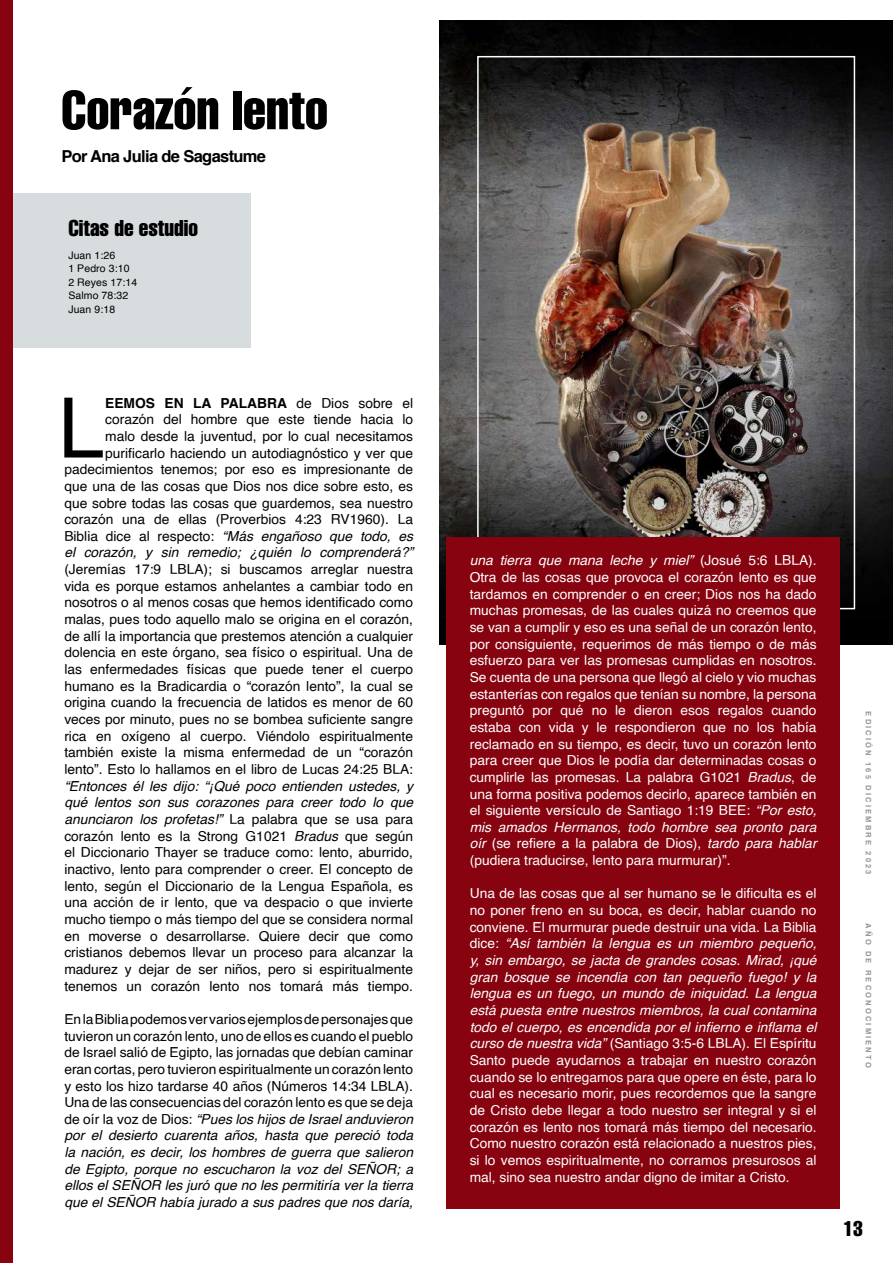
<style>
.page{position:relative;width:893px;height:1263px;background:#fff}
.page>*{position:absolute;margin:0;border:0;box-sizing:border-box;transform-origin:0 0}
.t1{font:83.4px "Helvetica";color:#000}
.t2{font:extra-condensed 54px "Helvetica";color:#000}
.t3{font:extra-condensed 22.5px "Helvetica";color:#000}
.t4{font:extra-condensed 21px "Helvetica";color:#000}
.t5{font:700 16.5px "Helvetica";letter-spacing:-.04em;color:#000}
.t6{font:13.8px/16.6px "Helvetica";color:#000;text-align:justify}
.t7{font:13.8px/16.6px "Helvetica";color:#fff;text-align:justify}
.t8{font:10.5px/13.5px "Helvetica";letter-spacing:.01em;color:#000}
.t9{font:700 7.5px "Helvetica";letter-spacing:.29em;color:#949494}
.s1{font-weight:700}
.s2{font-style:italic}
</style>
<div class="page">
<img style="left:439px;top:21px;width:454px;height:623px">
<div style="left:477px;top:56px;width:378px;height:553px;border:2px solid #fff"></div>
<div style="left:446px;top:537px;width:394px;height:672px;background:#87030f"></div>
<div style="left:11px;top:194px;width:239px;height:154px;background:#d7dcde"></div>
<div style="left:0;top:0;width:13px;height:1263px;background:#87030f"></div>
<h2 class="t2" style="left:61px;top:76px;width:268px">Corazón lento</h2>
<p class="t5" style="left:61px;top:142px;width:206px">Por Ana Julia de Sagastume</p>
<h3 class="t3" style="left:68px;top:214px;width:131px">Citas de estudio</h3>
<p class="t8" style="left:68px;top:249px;width:70px">Juan 1:26<br>1 Pedro 3:10<br>2 Reyes 17:14<br>Salmo 78:32<br>Juan 9:18</p>
<p class="t6" style="left:64px;top:395px;width:350px;text-align:right"><span class="s1">EEMOS EN LA PALABRA</span> de Dios sobre el corazón del hombre que este tiende hacia lo<br>malo desde la juventud, por lo cual necesitamos purificarlo haciendo un autodiagnóstico y ver que padecimientos tenemos; por eso es impresionante de que una de las cosas que Dios nos dice sobre esto, es que sobre todas las cosas que guardemos, sea nuestro corazón una de ellas (Proverbios 4:23 RV1960). La Biblia dice al respecto: <span class="s2">“Más engañoso que todo, es el corazón, y sin remedio; ¿quién lo comprenderá?”</span></p>
<p class="t6" style="left:64px;top:561px;width:350px">(Jeremías 17:9 LBLA); si buscamos arreglar nuestra vida es porque estamos anhelantes a cambiar todo en nosotros o al menos cosas que hemos identificado como malas, pues todo aquello malo se origina en el corazón, de allí la importancia que prestemos atención a cualquier dolencia en este órgano, sea físico o espiritual. Una de las enfermedades físicas que puede tener el cuerpo humano es la Bradicardia o “corazón lento”, la cual se origina cuando la frecuencia de latidos es menor de 60 veces por minuto, pues no se bombea suficiente sangre rica en oxígeno al cuerpo. Viéndolo espiritualmente también existe la misma enfermedad de un “corazón lento”. Esto lo hallamos en el libro de Lucas 24:25 BLA:</p>
<p class="t6" style="left:64px;top:778px;width:350px"><span class="s2">“Entonces él les dijo: “¡Qué poco entienden ustedes, y qué lentos son sus corazones para creer todo lo que anunciaron los profetas!”</span> La palabra que se usa para corazón lento es la Strong G1021 <span class="s2">Bradus</span> que según el Diccionario Thayer se traduce como: lento, aburrido, inactivo, lento para comprender o creer. El concepto de lento, según el Diccionario de la Lengua Española, es una acción de ir lento, que va despacio o que invierte mucho tiempo o más tiempo del que se considera normal en moverse o desarrollarse. Quiere decir que como cristianos debemos llevar un proceso para alcanzar la madurez y dejar de ser niños, pero si espiritualmente tenemos un corazón lento nos tomará más tiempo.</p>
<p class="t6" style="left:64px;top:1011px;width:350px">En la Biblia podemos ver varios ejemplos de personajes que tuvieron un corazón lento, uno de ellos es cuando el pueblo de Israel salió de Egipto, las jornadas que debían caminar eran cortas, pero tuvieron espiritualmente un corazón lento y esto los hizo tardarse 40 años (Números 14:34 LBLA).<br>Una de las consecuencias del corazón lento es que se deja de oír la voz de Dios: <span class="s2">“Pues los hijos de Israel anduvieron por el desierto cuarenta años, hasta que pereció toda la nación, es decir, los hombres de guerra que salieron de Egipto, porque no escucharon la voz del SEÑOR; a ellos el SEÑOR les juró que no les permitiría ver la tierra que el SEÑOR había jurado a sus padres que nos daría,</span></p>
<h1 class="t1" style="left:58px;top:364px;width:48px">L</h1>
<p class="t7" style="left:470px;top:552px;width:348px"><span class="s2">una tierra que mana leche y miel”</span> (Josué 5:6 LBLA).<br>Otra de las cosas que provoca el corazón lento es que tardamos en comprender o en creer; Dios nos ha dado muchas promesas, de las cuales quizá no creemos que se van a cumplir y eso es una señal de un corazón lento, por consiguiente, requerimos de más tiempo o de más esfuerzo para ver las promesas cumplidas en nosotros.<br>Se cuenta de una persona que llegó al cielo y vio muchas estanterías con regalos que tenían su nombre, la persona preguntó por qué no le dieron esos regalos cuando estaba con vida y le respondieron que no los había reclamado en su tiempo, es decir, tuvo un corazón lento para creer que Dios le podía dar determinadas cosas o cumplirle las promesas. La palabra G1021 <span class="s2">Bradus</span>, de una forma positiva podemos decirlo, aparece también en el siguiente versículo de Santiago 1:19 BEE: <span class="s2">“Por esto, mis amados Hermanos, todo hombre sea pronto para oír</span> (se refiere a la palabra de Dios), <span class="s2">tardo para hablar </span>(pudiera traducirse, lento para murmurar)”.</p>
<p class="t7" style="left:470px;top:886px;width:348px">Una de las cosas que al ser humano se le dificulta es el no poner freno en su boca, es decir, hablar cuando no conviene. El murmurar puede destruir una vida. La Biblia dice: <span class="s2">“Así también la lengua es un miembro pequeño, y, sin embargo, se jacta de grandes cosas. Mirad, ¡qué gran bosque se incendia con tan pequeño fuego! y la lengua es un fuego, un mundo de iniquidad. La lengua está puesta entre nuestros miembros, la cual contamina todo el cuerpo, es encendida por el infierno e inflama el curso de nuestra vida”</span> (Santiago 3:5-6 LBLA). El Espíritu Santo puede ayudarnos a trabajar en nuestro corazón cuando se lo entregamos para que opere en éste, para lo cual es necesario morir, pues recordemos que la sangre de Cristo debe llegar a todo nuestro ser integral y si el corazón es lento nos tomará más tiempo del necesario.<br>Como nuestro corazón está relacionado a nuestros pies, si lo vemos espiritualmente, no corramos presurosos al mal, sino sea nuestro andar digno de imitar a Cristo.</p>
<p class="t9" style="left:874px;top:711px;width:165px;rotate:90deg">EDICIÓN 165 DICIEMBRE 2023</p>
<p class="t9" style="left:874px;top:923px;width:146px;rotate:90deg">AÑO DE RECONOCIMIENTO</p>
<h3 class="t4" style="left:843px;top:1215px;width:21px">13</h3>
</div>
